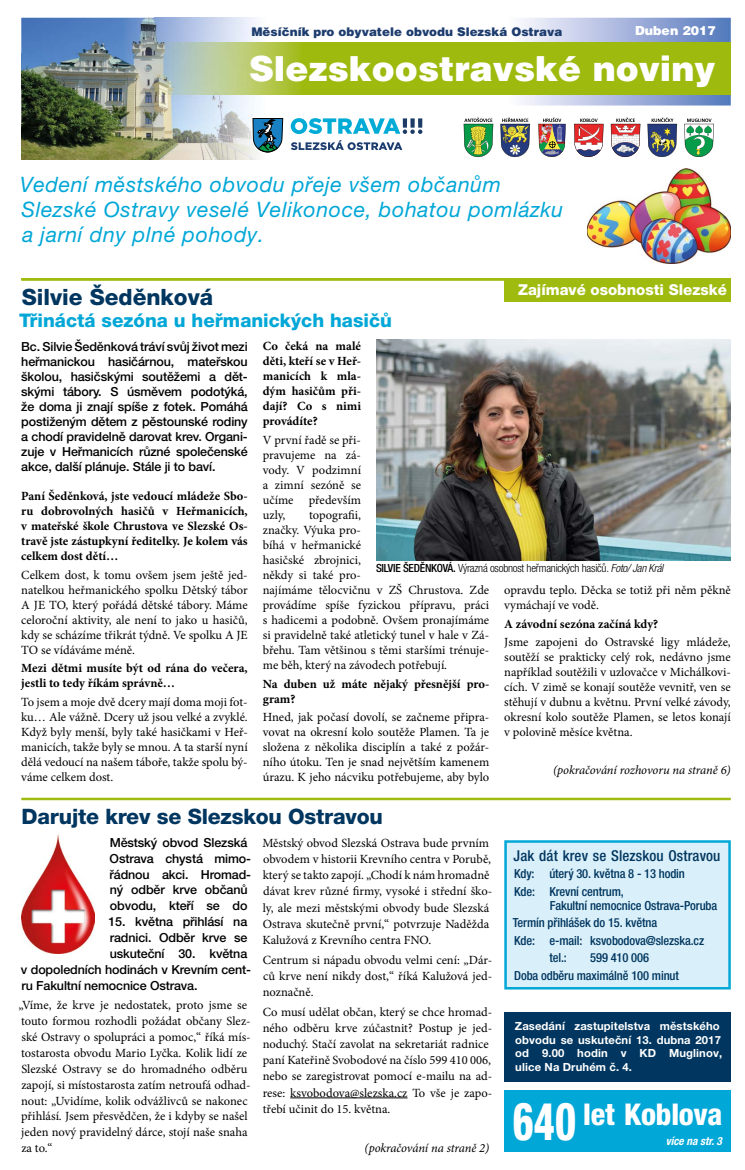
<style>
.page{position:relative;width:745px;height:1170px;background:#fff}
.page>*{position:absolute;margin:0;border:0;box-sizing:border-box;transform-origin:0 0}
.t1{font:900 34.5px "Helvetica CE";color:#fff}
.t2{font:800 condensed 30px "Helvetica Neue LT Pro";letter-spacing:-.005em;color:#fff}
.t3{font:800 22.5px "Helvetica Neue LT Pro";color:#00365f}
.t4{font:italic 21.25px/25px "Helvetica Neue LT Pro";letter-spacing:.03em;color:#00a7d7}
.t5{font:800 21.25px "Helvetica Neue LT Pro";letter-spacing:-.01em;color:#00365f}
.t6{font:800 18.75px "Helvetica Neue LT Pro";color:#00a7d7}
.t7{font:500 condensed 15px "Helvetica Neue LT Pro";letter-spacing:.01em;color:#00365f}
.t8{font:800 15px "Helvetica Neue LT Pro";color:#fff}
.t9{font:12.5px/15px "Minion Pro";color:#000;text-align:justify}
.t10{font:500 12.5px/15px "Helvetica Neue LT Pro";letter-spacing:-.01em;color:#000}
.t11{font:700 12.5px/15px "Minion Pro";color:#000;text-align:justify}
.t12{font:500 condensed 12.5px/17.5px "Helvetica Neue LT Pro";letter-spacing:-.01em;color:#00365f}
.t13{font:italic 12.5px "Minion Pro";letter-spacing:-.01em;color:#000}
.t14{font:900 12.5px "Helvetica CE";color:#fff}
.t15{font:900 11.88px "Helvetica CE";color:#1e3d6f}
.t16{font:700 11.25px/13.5px "Helvetica Neue LT Pro";letter-spacing:.01em;color:#fff}
.t17{font:300 condensed 11.25px "Helvetica Neue LT Pro";letter-spacing:-.02em;color:#000}
.t18{font:italic 700 condensed 11.25px "Helvetica Neue LT Pro";color:#fff}
.s1{font-weight:500}
.s2{font-style:italic}
.s3{font-size:52.5px}
</style>
<div class="page">
<hr style="left:290px;top:1097px;width:117px;height:1px;background:#000">
<svg style="left:500px;top:18px;width:230px;height:87px;background:#adbcd4"></svg>
<img style="left:21px;top:18px;width:133px;height:35px">
<img style="left:154px;top:18px;width:134px;height:25px">
<img style="left:21px;top:53px;width:125px;height:36px">
<img style="left:21px;top:89px;width:133px;height:70px">
<img style="left:154px;top:94px;width:134px;height:65px">
<div style="left:288px;top:43px;width:212px;height:51px;background:#9fba0f"></div>
<div style="left:500px;top:43px;width:230px;height:51px;background:#9fba0f"></div>
<img style="left:146px;top:43px;width:142px;height:51px">
<svg style="left:463px;top:118px;width:30px;height:39px"></svg>
<svg style="left:538px;top:118px;width:27px;height:39px"></svg>
<svg style="left:574px;top:119px;width:29px;height:38px"></svg>
<svg style="left:610px;top:118px;width:30px;height:39px"></svg>
<svg style="left:647px;top:118px;width:29px;height:39px"></svg>
<svg style="left:684px;top:119px;width:29px;height:38px"></svg>
<svg style="left:500px;top:118px;width:29px;height:39px"></svg>
<svg style="left:250px;top:115px;width:172px;height:40px"></svg>
<div style="left:504px;top:1090px;width:226px;height:62px;background:#00a7d7"></div>
<hr style="left:21px;top:797px;width:709px;height:3px;background:#a0bb0f">
<div style="left:504px;top:278px;width:226px;height:23px;background:#a0bb0f"></div>
<hr style="left:21px;top:278px;width:709px;height:2px;background:#a0bb0f">
<img style="left:587px;top:168px;width:143px;height:95px">
<div style="left:504px;top:1011px;width:226px;height:70px;background:#00365f"></div>
<img style="left:376px;top:340px;width:354px;height:220px">
<img style="left:21px;top:834px;width:73px;height:119px">
<div style="left:505px;top:841px;width:224px;height:147px;background:#d9eff9"></div>
<div style="left:504px;top:840px;width:226px;height:149px;border:2px solid #00a7d7"></div>
<p class="t15" style="left:251px;top:25px;width:312px">Měsíčník pro obyvatele obvodu Slezská Ostrava</p>
<p class="t14" style="left:634px;top:24px;width:82px">Duben 2017</p>
<h1 class="t1" style="left:249px;top:49px;width:468px">Slezskoostravské noviny</h1>
<h3 class="t4" style="left:20px;top:172px;width:544px">Vedení městského obvodu přeje všem občanům<br>Slezské Ostravy veselé Velikonoce, bohatou pomlázku a jarní dny plné pohody.</h3>
<h3 class="t3" style="left:22px;top:283px;width:193px">Silvie Šeděnková</h3>
<h3 class="t6" style="left:19px;top:309px;width:374px">Třináctá sezóna u heřmanických hasičů</h3>
<p class="t8" style="left:517px;top:281px;width:210px">Zajímavé osobnosti Slezské</p>
<p class="t10" style="left:21px;top:338px;width:228px;text-align:justify">Bc. Silvie Šeděnková tráví svůj život mezi heřmanickou hasičárnou, mateřskou školou, hasičskými soutěžemi a dět&shy;skými tábory. S úsměvem podotýká, že doma ji znají spíše z fotek. Pomáhá postiženým dětem z pěstounské rodiny a chodí pravidelně darovat krev. Organi&shy;zuje v Heřmanicích různé společenské akce, další plánuje. Stále ji to baví.</p>
<p class="t11" style="left:21px;top:488px;width:228px">Paní Šeděnková, jste vedoucí mládeže Sbo&shy;ru dobrovolných hasičů v Heřmanicích, v mateřské škole Chrustova ve Slezské Os&shy;travě jste zástupkyní ředitelky. Je kolem vás celkem dost dětí…</p>
<p class="t9" style="left:21px;top:567px;width:228px">Celkem dost, k tomu ovšem jsem ještě jed&shy;natelkou heřmanického spolku Dětský tábor A JE TO, který pořádá dětské tábory. Máme celoroční aktivity, ale není to jako u hasičů, kdy se scházíme třikrát týdně. Ve spolku A JE TO se vídáváme méně.</p>
<p class="t11" style="left:21px;top:660px;width:228px">Mezi dětmi musíte být od rána do večera, jestli to tedy říkám správně…</p>
<p class="t9" style="left:21px;top:694px;width:228px">To jsem a moje dvě dcery mají doma moji fot&shy;ku… Ale vážně. Dcery už jsou velké a zvyklé.<br>Když byly menší, byly také hasičkami v Heř&shy;manicích, takže byly se mnou. A ta starší nyní dělá vedoucí na našem táboře, takže spolu bý&shy;váme celkem dost.</p>
<p class="t11" style="left:262px;top:338px;width:100px">Co čeká na malé děti, kteří se v Heř&shy;manicích k mla&shy;dým hasičům při&shy;dají? Co s nimi provádíte?</p>
<p class="t9" style="left:262px;top:432px;width:100px">V první řadě se při&shy;pravujeme na zá&shy;vody. V podzimní a zimní sezóně se učíme především uzly,</p>
<p class="t9" style="left:262px;top:507px;width:228px;text-align:left;text-indent:46px">topografii,<br>značky. Výuka pro-<br>bíhá v heřmanické<br>hasičské zbrojnici,<br>někdy si také pro-<br>najímáme tělocvičnu v ZŠ Chrustova. Zde provádíme spíše fyzickou přípravu, práci s hadicemi a podobně. Ovšem pronajímáme si pravidelně také atletický tunel v hale v Zá&shy;břehu. Tam většinou s těmi staršími trénuje&shy;me běh, který na závodech potřebují.</p>
<p class="t11" style="left:262px;top:676px;width:228px">Na duben už máte nějaký přesnější pro&shy;gram?</p>
<p class="t9" style="left:262px;top:709px;width:228px">Hned, jak počasí dovolí, se začneme připra&shy;vovat na okresní kolo soutěže Plamen. Ta je složena z několika disciplín a také z požár&shy;ního útoku. Ten je snad největším kamenem úrazu. K jeho nácviku potřebujeme, aby bylo</p>
<p class="t17" style="left:376px;top:561px;width:288px"><span class="s1">SILVIE ŠEDĚNKOVÁ.</span> Výrazná osobnost heřmanických hasičů. <span class="s2">Foto/ Jan Král</span></p>
<p class="t9" style="left:504px;top:583px;width:228px">opravdu teplo. Děcka se totiž při něm pěkně vymáchají ve vodě.</p>
<p class="t11" style="left:504px;top:616px;width:155px">A závodní sezóna začíná kdy?</p>
<p class="t9" style="left:504px;top:635px;width:228px">Jsme zapojeni do Ostravské ligy mládeže, soutěží se prakticky celý rok, nedávno jsme například soutěžili v uzlovačce v Michálkovi&shy;cích. V zimě se konají soutěže vevnitř, ven se stěhují v dubnu a květnu. První velké závody, okresní kolo soutěže Plamen, se letos konají v polovině měsíce května.</p>
<p class="t13" style="left:552px;top:761px;width:179px">(pokračování rozhovoru na straně 6)</p>
<h3 class="t5" style="left:22px;top:803px;width:362px">Darujte krev se Slezskou Ostravou</h3>
<p class="t10" style="left:109px;top:834px;width:143px;line-height:15.9px">Městský obvod Slezská<br>Ostrava chystá mimo&shy;řádnou akci. Hromad&shy;ný odběr krve občanů obvodu, kteří se do</p>
<p class="t10" style="left:108px;top:914px;width:140px">15. května přihlásí na</p>
<p class="t10" style="left:110px;top:929px;width:139px">radnici. Odběr krve se</p>
<p class="t10" style="left:110px;top:945px;width:139px">uskuteční 30. května</p>
<p class="t10" style="left:21px;top:961px;width:231px">v dopoledních hodinách v Krevním cent-</p>
<p class="t10" style="left:22px;top:977px;width:177px">ru Fakultní nemocnice Ostrava.</p>
<p class="t9" style="left:19px;top:997px;width:233px;line-height:15.9px;text-align:left">„Víme, že krve je nedostatek, proto jsme se touto formou rozhodli požádat občany Slez&shy;ské Ostravy o spolupráci a pomoc,“ říká mís&shy;tostarosta obvodu Mario Lyčka. Kolik lidí ze Slezské Ostravy se do hromadného odběru zapojí, si místostarosta zatím netroufá odhad&shy;nout: „Uvidíme, kolik odvážlivců se nakonec přihlásí. Jsem přesvědčen, že i kdyby se našel jeden nový pravidelný dárce, stojí naše snaha za to.“</p>
<p class="t9" style="left:262px;top:834px;width:231px;line-height:16.1px;text-align:left">Městský obvod Slezská Ostrava bude prvním obvodem v historii Krevního centra v Porubě, který se takto zapojí. „Chodí k nám hromadně dávat krev různé firmy, vysoké i střední ško&shy;ly, ale mezi městskými obvody bude Slezská Ostrava skutečně první,“ potvrzuje Naděžda Kalužová z Krevního centra FNO.</p>
<p class="t9" style="left:262px;top:951px;width:231px;line-height:16.1px">Centrum si nápadu obvodu velmi cení: „Dár&shy;ců krve není nikdy dost,“ říká Kalužová jed&shy;noznačně.</p>
<p class="t9" style="left:262px;top:1003px;width:231px;line-height:16.1px;text-align:left">Co musí udělat občan, který se chce hromad&shy;ného odběru krve zúčastnit? Postup je jed&shy;noduchý. Stačí zavolat na sekretariát radnice paní Kateřině Svobodové na číslo 599 410 006, nebo se zaregistrovat pomocí e-mailu na ad&shy;rese: ksvobodova@slezska.cz To vše je zapo&shy;třebí učinit do 15. května.</p>
<p class="t13" style="left:364px;top:1139px;width:126px">(pokračování na straně 2)</p>
<p class="t7" style="left:513px;top:846px;width:208px">Jak dát krev se Slezskou Ostravou</p>
<p class="t12" style="left:514px;top:864px;width:172px">Kdy: úterý 30. května 8 - 13 hodin<br>Kde: Krevní centrum,</p>
<p class="t12" style="left:549px;top:896px;width:169px">Fakultní nemocnice Ostrava-Poruba</p>
<p class="t12" style="left:512px;top:913px;width:146px">Termín přihlášek do 15. května</p>
<p class="t12" style="left:514px;top:931px;width:191px">Kde: e-mail: ksvobodova@slezska.cz</p>
<p class="t12" style="left:549px;top:948px;width:19px">tel.:</p>
<p class="t12" style="left:514px;top:948px;width:166px;text-indent:76px">599 410 006<br>Doba odběru maximálně 100 minut</p>
<p class="t16" style="left:514px;top:1019px;width:208px">Zasedání zastupitelstva městského obvodu se uskuteční 13. dubna 2017 od 9.00 hodin v KD Muglinov, ulice Na Druhém č. 4.</p>
<h2 class="t2" style="left:512px;top:1095px;width:211px"><span class="s3">640</span> let Koblova</h2>
<p class="t18" style="left:665px;top:1134px;width:58px">více na str. 3</p>
</div>
